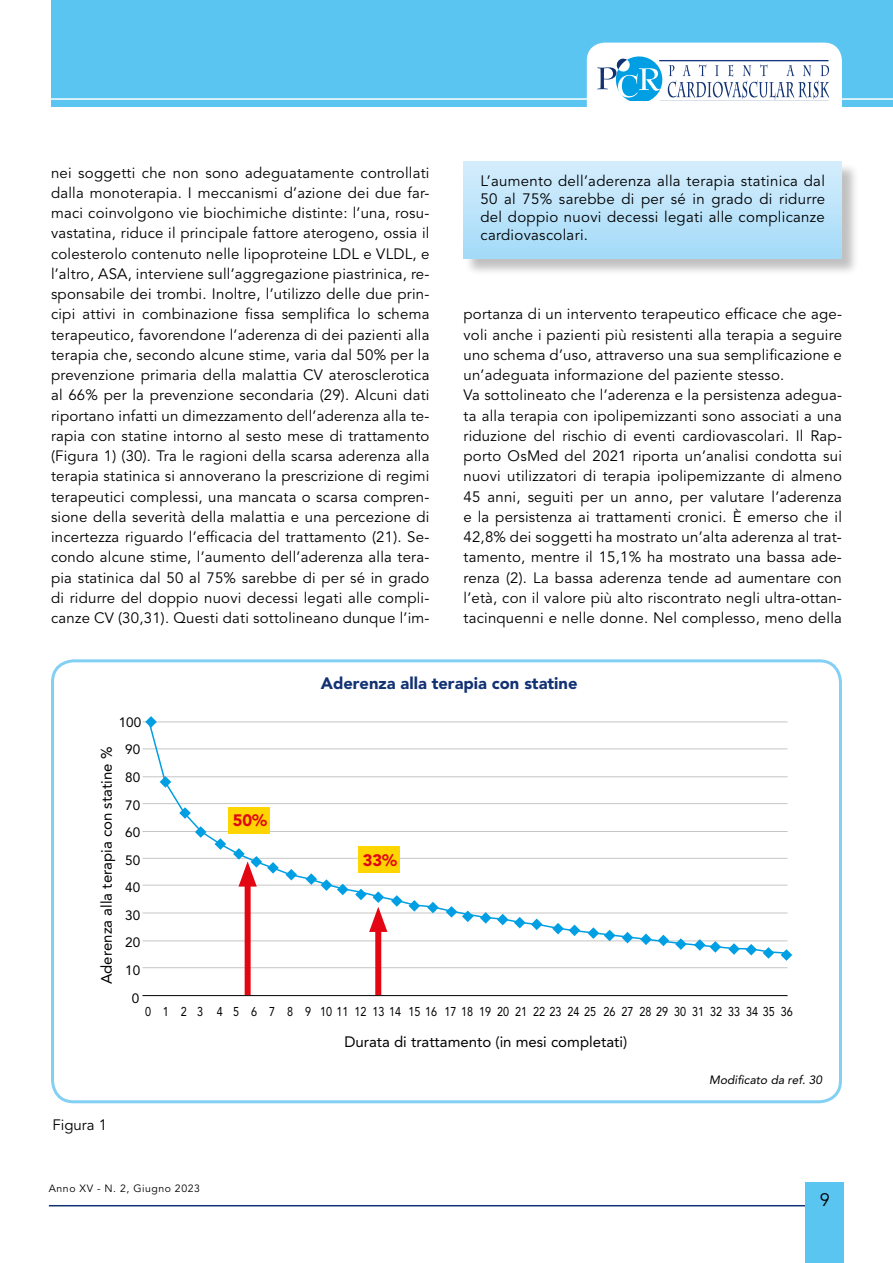
<style>
.page{position:relative;width:893px;height:1263px;background:#fff}
.page>*{position:absolute;margin:0;border:0;box-sizing:border-box;transform-origin:0 0}
.t1{font:18px "Avenir LT Std";color:#000}
.t2{font:900 16.5px "Avenir LT Std";color:#123274}
.t3{font:900 16.5px "Avenir LT Std";color:#e20613}
.t4{font:15px/20.2px "Avenir LT Std";letter-spacing:.015em;color:#000;text-align:justify}
.t5{font:15px "Avenir LT Std";color:#000}
.t6{font:13.5px/27.6px "Avenir LT Std";color:#000;text-align:right}
.t7{font:12.75px "Avenir LT Std";color:#000;scale:.85 1}
.t8{font:italic 12px "Avenir LT Std";color:#000}
.t9{font:10.5px "Avenir LT Std";letter-spacing:.05em;color:#000}
</style>
<div class="page">
<hr style="left:49px;top:1205px;width:761px;height:1px;background:#123274">
<div style="left:51px;top:0;width:842px;height:106px;background:#5bc5f2"></div>
<div style="left:587px;top:43px;width:255px;height:80px;background:#fff;border-radius:18px"></div>
<hr style="left:36px;top:98px;width:857px;height:2px;background:#fff">
<svg style="left:597px;top:56px;width:232px;height:44px"></svg>
<hr style="left:659px;top:60px;width:169px;height:1px;background:#14387f">
<div style="left:806px;top:1182px;width:38px;height:81px;background:#5bc5f2"></div>
<hr style="left:142px;top:967px;width:645px;height:1px;background:#c6c6c6">
<hr style="left:142px;top:940px;width:645px;height:1px;background:#c6c6c6">
<hr style="left:142px;top:913px;width:645px;height:1px;background:#c6c6c6">
<hr style="left:142px;top:885px;width:645px;height:1px;background:#c6c6c6">
<hr style="left:142px;top:858px;width:645px;height:1px;background:#c6c6c6">
<hr style="left:142px;top:831px;width:645px;height:1px;background:#c6c6c6">
<hr style="left:142px;top:803px;width:645px;height:1px;background:#c6c6c6">
<hr style="left:142px;top:776px;width:645px;height:1px;background:#c6c6c6">
<hr style="left:142px;top:748px;width:645px;height:1px;background:#c6c6c6">
<hr style="left:142px;top:721px;width:645px;height:1px;background:#c6c6c6">
<hr style="left:142px;top:995px;width:645px;height:1px;background:#000">
<svg style="left:147px;top:721px;width:641px;height:234px"></svg>
<svg style="left:145px;top:716px;width:12px;height:12px"></svg>
<svg style="left:160px;top:776px;width:11px;height:12px"></svg>
<svg style="left:179px;top:807px;width:12px;height:12px"></svg>
<svg style="left:195px;top:826px;width:11px;height:12px"></svg>
<svg style="left:215px;top:838px;width:11px;height:12px"></svg>
<svg style="left:286px;top:869px;width:11px;height:11px"></svg>
<svg style="left:305px;top:873px;width:43px;height:22px"></svg>
<svg style="left:409px;top:900px;width:11px;height:12px"></svg>
<svg style="left:427px;top:902px;width:12px;height:11px"></svg>
<svg style="left:446px;top:906px;width:28px;height:16px"></svg>
<svg style="left:480px;top:912px;width:11px;height:12px"></svg>
<svg style="left:497px;top:914px;width:11px;height:11px"></svg>
<svg style="left:514px;top:917px;width:11px;height:11px"></svg>
<svg style="left:531px;top:918px;width:11px;height:12px"></svg>
<svg style="left:552px;top:923px;width:28px;height:13px"></svg>
<svg style="left:588px;top:927px;width:27px;height:14px"></svg>
<svg style="left:622px;top:932px;width:11px;height:11px"></svg>
<svg style="left:640px;top:933px;width:12px;height:12px"></svg>
<svg style="left:658px;top:935px;width:11px;height:11px"></svg>
<svg style="left:675px;top:938px;width:12px;height:12px"></svg>
<svg style="left:694px;top:939px;width:27px;height:14px"></svg>
<svg style="left:728px;top:943px;width:29px;height:12px"></svg>
<svg style="left:763px;top:947px;width:11px;height:12px"></svg>
<svg style="left:781px;top:949px;width:11px;height:12px"></svg>
<div style="left:228px;top:807px;width:42px;height:26px;background:#ffd500"></div>
<div style="left:358px;top:847px;width:42px;height:26px;background:#ffd500"></div>
<div style="left:245px;top:876px;width:6px;height:119px;background:#e30613"></div>
<svg style="left:233px;top:848px;width:46px;height:38px"></svg>
<div style="left:375px;top:921px;width:6px;height:74px;background:#e30613"></div>
<svg style="left:355px;top:889px;width:48px;height:43px"></svg>
<div style="left:51px;top:659px;width:791px;height:444px;border:3px solid #83d0f5;border-radius:21px"></div>
<div style="left:464px;top:162px;width:395px;height:114px;background:#000;opacity:.25"></div>
<div style="left:463px;top:162px;width:379px;height:97px;background:linear-gradient(to bottom,#d5edfc,#a3daf8)"></div>
<p class="t4" style="left:51px;top:163px;width:380px">nei soggetti che non sono adeguatamente controllati dalla monoterapia. I meccanismi d’azione dei due far&shy;maci coinvolgono vie biochimiche distinte: l’una, rosu&shy;vastatina, riduce il principale fattore aterogeno, ossia il colesterolo contenuto nelle lipoproteine LDL e VLDL, e l’altro, ASA, interviene sull’aggregazione piastrinica, re&shy;sponsabile dei trombi. Inoltre, l’utilizzo delle due prin&shy;cipi attivi in combinazione fissa semplifica lo schema terapeutico, favorendone l’aderenza di dei pazienti alla terapia che, secondo alcune stime, varia dal 50% per la prevenzione primaria della malattia CV aterosclerotica al 66% per la prevenzione secondaria (29). Alcuni dati riportano infatti un dimezzamento dell’aderenza alla te&shy;rapia con statine intorno al sesto mese di trattamento (Figura 1) (30). Tra le ragioni della scarsa aderenza alla terapia statinica si annoverano la prescrizione di regimi terapeutici complessi, una mancata o scarsa compren&shy;sione della severità della malattia e una percezione di incertezza riguardo l’efficacia del trattamento (21). Se&shy;condo alcune stime, l’aumento dell’aderenza alla tera&shy;pia statinica dal 50 al 75% sarebbe di per sé in grado di ridurre del doppio nuovi decessi legati alle compli&shy;canze CV (30,31). Questi dati sottolineano dunque l’im-</p>
<p class="t4" style="left:480px;top:172px;width:346px;line-height:18px">L’aumento dell’aderenza alla terapia statinica dal 50 al 75% sarebbe di per sé in grado di ridurre del doppio nuovi decessi legati alle complicanze cardiovascolari.</p>
<p class="t4" style="left:463px;top:304px;width:380px;text-align:left">portanza di un intervento terapeutico efficace che age&shy;voli anche i pazienti più resistenti alla terapia a seguire uno schema d’uso, attraverso una sua semplificazione e un’adeguata informazione del paziente stesso.<br>Va sottolineato che l’aderenza e la persistenza adegua&shy;ta alla terapia con ipolipemizzanti sono associati a una riduzione del rischio di eventi cardiovascolari. Il Rap&shy;porto OsMed del 2021 riporta un’analisi condotta sui nuovi utilizzatori di terapia ipolipemizzante di almeno 45 anni, seguiti per un anno, per valutare l’aderenza e la persistenza ai trattamenti cronici. È emerso che il 42,8% dei soggetti ha mostrato un’alta aderenza al trat&shy;tamento, mentre il 15,1% ha mostrato una bassa ade&shy;renza (2). La bassa aderenza tende ad aumentare con l’età, con il valore più alto riscontrato negli ultra-ottan&shy;tacinquenni e nelle donne. Nel complesso, meno della</p>
<p class="t6" style="left:119px;top:708px;width:24px">100<br>90<br>80<br>70<br>60<br>50<br>40<br>30<br>20<br>10<br>0</p>
<p class="t5" style="left:98px;top:984px;width:239px;rotate:-90deg">Aderenza alla terapia con statine %</p>
<p class="t3" style="left:233px;top:811px;width:36px">50%</p>
<p class="t2" style="left:321px;top:673px;width:258px">Aderenza alla terapia con statine</p>
<p class="t3" style="left:363px;top:850px;width:36px">33%</p>
<p class="t7" style="left:145px;top:1004px;width:763px">0 1 2 3 4 5 6 7 8 9 1011 12 1314 1516 1718 19 20 21 2223 2425 26 27 2829 30 31 32 33 3435 36</p>
<p class="t4" style="left:53px;top:1114px;width:56px">Figura 1</p>
<p class="t9" style="left:49px;top:1182px;width:153px">Anno XV - N. 2, Giugno 2023</p>
<p class="t5" style="left:344px;top:1033px;width:284px">Durata di trattamento (in mesi completati)</p>
<p class="t8" style="left:709px;top:1073px;width:114px">Modificato da ref. 30</p>
<p class="t1" style="left:820px;top:1189px;width:12px">9</p>
</div>
